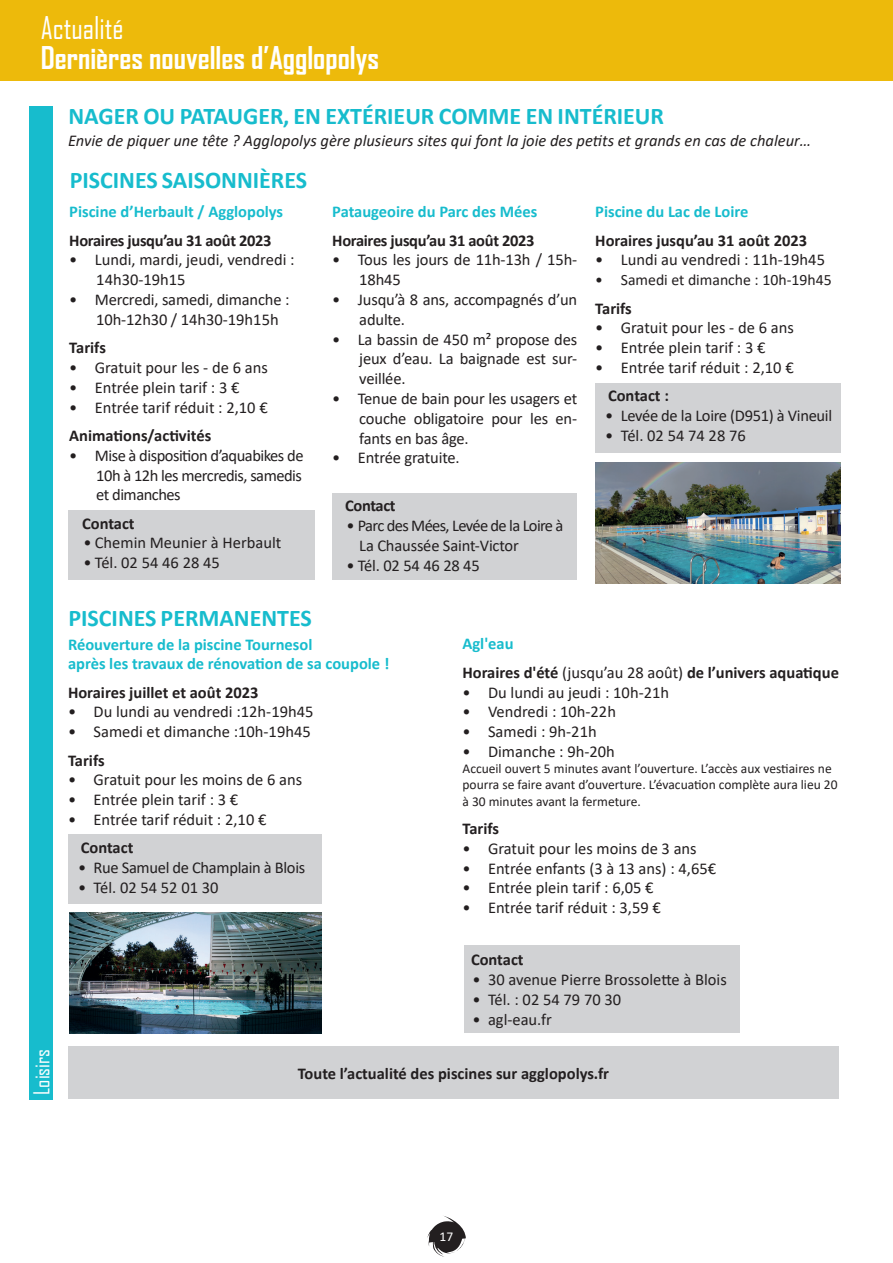
<style>
.page{position:relative;width:893px;height:1263px;background:#fff}
.page>*{position:absolute;margin:0;border:0;box-sizing:border-box;transform-origin:0 0}
.t1{font:700 30px "Agency FB";color:#fff}
.t2{font:30px "Agency FB";color:#fff}
.t3{font:700 24px "Calibri";color:#17bccd}
.t4{font:21px "Agency FB";color:#fff}
.t5{font:16.5px/19.8px "Calibri";color:#231f20}
.t6{font:700 16.5px/28.3px "Calibri";color:#231f20}
.t7{font:700 16.5px/19.8px "Calibri";color:#17bccd}
.t8{font:italic 16.5px "Calibri";color:#231f20}
.t9{font:16.5px "Calibri";letter-spacing:-.02em;color:#231f20}
.t10{font:700 16.5px "Calibri";letter-spacing:-.02em;color:#231f20}
.t11{font:16.5px/19.8px "Calibri";letter-spacing:-.04em;color:#231f20}
.t12{font:15.75px "Calibri";color:#231f20}
.t13{font:13.5px/16.2px "Calibri";color:#231f20}
.t14{font:13.5px "Calibri";color:#fff}
.s1{color:#17bccd}
.s2{font-weight:400}
</style>
<div class="page">
<svg style="left:427px;top:1216px;width:39px;height:40px"></svg>
<div style="left:68px;top:510px;width:246px;height:69px;background:#d1d2d4"></div>
<div style="left:68px;top:834px;width:253px;height:70px;background:#d1d2d4"></div>
<div style="left:332px;top:493px;width:245px;height:86px;background:#d1d2d4"></div>
<div style="left:464px;top:945px;width:276px;height:88px;background:#d1d2d4"></div>
<div style="left:595px;top:383px;width:246px;height:70px;background:#d1d2d4"></div>
<div style="left:0;top:0;width:893px;height:81px;background:#edba0b"></div>
<div style="left:30px;top:106px;width:23px;height:993px;background:#17bccd"></div>
<img style="left:595px;top:463px;width:246px;height:121px">
<img style="left:69px;top:912px;width:252px;height:121px">
<div style="left:68px;top:1046px;width:771px;height:53px;background:#d1d2d4"></div>
<h1 class="t2" style="left:41px;top:9px;width:84px">Actualité</h1>
<h1 class="t1" style="left:41px;top:39px;width:340px">Dernières nouvelles d’Agglopolys</h1>
<h2 class="t3" style="left:69px;top:99px;width:597px">NAGER OU PATAUGER, EN EXTÉRIEUR COMME EN INTÉRIEUR</h2>
<h2 class="t3" style="left:70px;top:163px;width:239px">PISCINES SAISONNIÈRES</h2>
<p class="t8" style="left:68px;top:129px;width:745px">Envie de piquer une tête ? Agglopolys gère plusieurs sites qui font la joie des petits et grands en cas de chaleur…</p>
<p class="t7" style="left:69px;top:202px;width:215px">Piscine d’Herbault / Agglopolys</p>
<p class="t10" style="left:69px;top:229px;width:204px">Horaires jusqu’au 31 août 2023</p>
<p class="t5" style="left:96px;top:250px;width:200px;text-indent:-27px">• Lundi, mardi, jeudi, vendredi :<br>14h30-19h15</p>
<p class="t5" style="left:96px;top:289px;width:195px;text-indent:-27px">• Mercredi, samedi, dimanche :<br>10h-12h30 / 14h30-19h15h</p>
<p class="t6" style="left:69px;top:333px;width:38px">Tarifs</p>
<p class="t5" style="left:69px;top:357px;width:200px">• Gratuit pour les - de 6 ans</p>
<p class="t5" style="left:69px;top:377px;width:172px">• Entrée plein tarif : 3 €</p>
<p class="t5" style="left:69px;top:397px;width:200px">• Entrée tarif réduit : 2,10 €</p>
<p class="t6" style="left:69px;top:421px;width:143px">Animations/activités</p>
<p class="t5" style="left:96px;top:445px;width:209px;text-align:justify;text-indent:-27px">• Mise à disposition d’aquabikes de 10h à 12h les mercredis, samedis et dimanches</p>
<p class="t6" style="left:82px;top:509px;width:54px">Contact</p>
<p class="t5" style="left:84px;top:533px;width:199px">• Chemin Meunier à Herbault</p>
<p class="t5" style="left:84px;top:552px;width:138px">• Tél. 02 54 46 28 45</p>
<h2 class="t3" style="left:69px;top:601px;width:245px">PISCINES PERMANENTES</h2>
<p class="t7" style="left:332px;top:202px;width:206px">Pataugeoire du Parc des Mées</p>
<p class="t10" style="left:332px;top:228px;width:204px">Horaires jusqu’au 31 août 2023</p>
<p class="t5" style="left:359px;top:250px;width:219px;text-indent:-27px">• Tous les jours de 11h-13h / 15h-<br>18h45</p>
<p class="t5" style="left:359px;top:289px;width:219px;text-indent:-27px">• Jusqu’à 8 ans, accompagnés d’un adulte.</p>
<p class="t5" style="left:359px;top:329px;width:219px;text-align:justify;text-indent:-27px">• La bassin de 450 m² propose des jeux d’eau. La baignade est sur&shy;veillée.</p>
<p class="t5" style="left:359px;top:388px;width:219px;text-align:justify;text-indent:-27px">• Tenue de bain pour les usagers et couche obligatoire pour les en&shy;fants en bas âge.</p>
<p class="t5" style="left:332px;top:448px;width:129px">• Entrée gratuite.</p>
<p class="t6" style="left:345px;top:491px;width:52px">Contact</p>
<p class="t11" style="left:359px;top:515px;width:206px;text-indent:-13px">• Parc des Mées, Levée de la Loire à<br>La Chaussée Saint-Victor</p>
<p class="t5" style="left:347px;top:555px;width:135px">• Tél. 02 54 46 28 45</p>
<p class="t7" style="left:595px;top:202px;width:155px">Piscine du Lac de Loire</p>
<p class="t6" style="left:595px;top:226px;width:213px">Horaires jusqu’au 31 août 2023</p>
<p class="t5" style="left:595px;top:250px;width:231px">• Lundi au vendredi : 11h-19h45</p>
<p class="t12" style="left:595px;top:269px;width:238px">• Samedi et dimanche : 10h-19h45</p>
<p class="t6" style="left:595px;top:294px;width:38px">Tarifs</p>
<p class="t5" style="left:595px;top:318px;width:200px">• Gratuit pour les - de 6 ans</p>
<p class="t5" style="left:595px;top:337px;width:172px">• Entrée plein tarif : 3 €</p>
<p class="t5" style="left:595px;top:357px;width:200px">• Entrée tarif réduit : 2,10 €</p>
<p class="t6" style="left:608px;top:381px;width:62px">Contact :</p>
<p class="t9" style="left:605px;top:404px;width:228px">• Levée de la Loire (D951) à Vineuil</p>
<p class="t5" style="left:605px;top:425px;width:142px">• Tél. 02 54 74 28 76</p>
<p class="t4" style="left:29px;top:1095px;width:48px;rotate:-90deg">Loisirs</p>
<p class="t7" style="left:68px;top:634px;width:323px">Réouverture de la piscine Tournesol<br>après les travaux de rénovation de sa coupole !</p>
<p class="t6" style="left:68px;top:678px;width:192px">Horaires juillet et août 2023</p>
<p class="t5" style="left:68px;top:702px;width:247px">• Du lundi au vendredi :12h-19h45</p>
<p class="t5" style="left:68px;top:721px;width:244px">• Samedi et dimanche :10h-19h45</p>
<p class="t6" style="left:68px;top:746px;width:38px">Tarifs</p>
<p class="t5" style="left:68px;top:769px;width:236px">• Gratuit pour les moins de 6 ans</p>
<p class="t5" style="left:68px;top:789px;width:172px">• Entrée plein tarif : 3 €</p>
<p class="t5" style="left:68px;top:809px;width:200px">• Entrée tarif réduit : 2,10 €</p>
<p class="t6" style="left:81px;top:833px;width:54px">Contact</p>
<p class="t9" style="left:78px;top:856px;width:229px">• Rue Samuel de Champlain à Blois</p>
<p class="t5" style="left:78px;top:877px;width:142px">• Tél. 02 54 52 01 30</p>
<p class="t6" style="left:462px;top:630px;width:378px"><span class="s1">Agl'eau<br></span>Horaires d'été <span class="s2">(jusqu’au 28 août)</span> de l’univers aquatique</p>
<p class="t5" style="left:462px;top:682px;width:208px">• Du lundi au jeudi : 10h-21h</p>
<p class="t5" style="left:462px;top:702px;width:155px">• Vendredi : 10h-22h</p>
<p class="t5" style="left:462px;top:721px;width:136px">• Samedi : 9h-21h</p>
<p class="t5" style="left:462px;top:741px;width:154px">• Dimanche : 9h-20h</p>
<p class="t13" style="left:462px;top:760px;width:377px">Accueil ouvert 5 minutes avant l’ouverture. L’accès aux vestiaires ne pourra se faire avant d’ouverture. L’évacuation complète aura lieu 20 à 30 minutes avant la fermeture.</p>
<p class="t6" style="left:462px;top:814px;width:38px">Tarifs</p>
<p class="t5" style="left:462px;top:838px;width:236px">• Gratuit pour les moins de 3 ans</p>
<p class="t5" style="left:462px;top:858px;width:255px">• Entrée enfants (3 à 13 ans) : 4,65€</p>
<p class="t5" style="left:462px;top:877px;width:193px">• Entrée plein tarif : 6,05 €</p>
<p class="t5" style="left:462px;top:897px;width:200px">• Entrée tarif réduit : 3,59 €</p>
<p class="t6" style="left:471px;top:945px;width:54px">Contact</p>
<p class="t5" style="left:472px;top:969px;width:256px">• 30 avenue Pierre Brossolette à Blois</p>
<p class="t5" style="left:472px;top:989px;width:150px">• Tél. : 02 54 79 70 30</p>
<p class="t5" style="left:472px;top:1009px;width:81px">• agl-eau.fr</p>
<p class="t6" style="left:298px;top:1059px;width:313px">Toute l’actualité des piscines sur agglopolys.fr</p>
<p class="t14" style="left:440px;top:1227px;width:15px">17</p>
</div>
